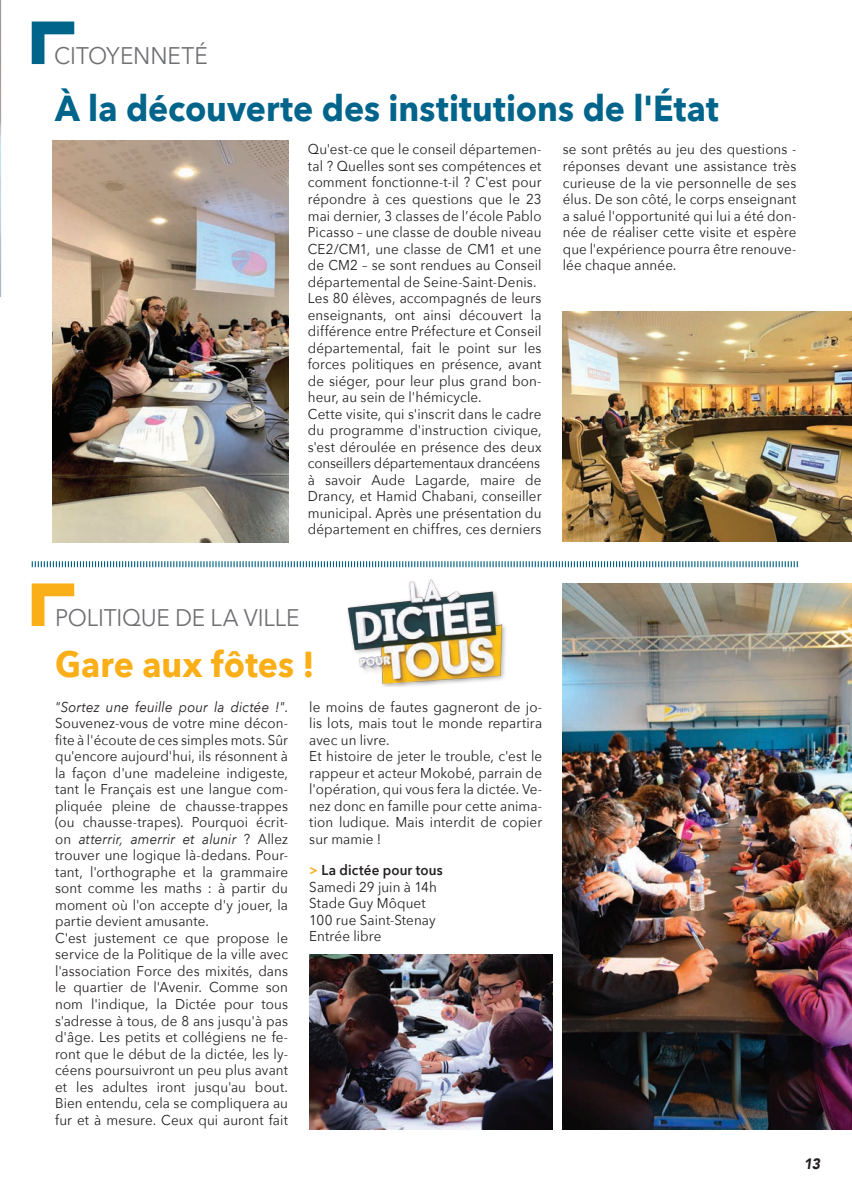
<style>
.page{position:relative;width:852px;height:1191px;background:#fff}
.page>*{position:absolute;margin:0;border:0;box-sizing:border-box;transform-origin:0 0}
.t1{font:700 36px "Avenir Next";color:#00648b;scale:.94 1}
.t2{font:700 36px "Avenir Next";color:#faaf18;scale:.94 1}
.t3{font:24px "Avenir Next";letter-spacing:-.01em;color:#6f7073;scale:.94 1}
.t4{font:italic 900 15px "Avenir";color:#231f20;scale:.94 1}
.t5{font:14.25px/16.5px "Avenir Next";letter-spacing:.005em;color:#231f20;text-align:justify;scale:.94 1}
.t6{font:600 14.25px "Avenir Next";letter-spacing:.01em;color:#231f20;scale:.94 1}
.s1{font-style:italic}
.s2{color:#faaf18}
</style>
<div class="page">
<svg style="left:32px;top:21px;width:42px;height:43px"></svg>
<img style="left:53px;top:140px;width:235px;height:402px">
<img style="left:562px;top:312px;width:289px;height:229px">
<svg style="left:32px;top:583px;width:42px;height:43px"></svg>
<svg style="left:31px;top:561px;width:767px;height:7px"></svg>
<img style="left:562px;top:583px;width:289px;height:546px">
<img style="left:309px;top:954px;width:243px;height:175px">
<img style="left:347px;top:579px;width:159px;height:108px">
<svg style="left:0;top:0;width:2px;height:299px"></svg>
<p class="t3" style="left:54px;top:35px;width:165px">CITOYENNETÉ</p>
<p class="t1" style="left:55px;top:77px;width:707px">À la découverte des institutions de l'État</p>
<p class="t5" style="left:308px;top:141px;width:250px">Qu'est-ce que le conseil départemen&shy;tal ? Quelles sont ses compétences et comment fonctionne-t-il ? C'est pour répondre à ces questions que le 23 mai dernier, 3 classes de l’école Pablo Picasso – une classe de double niveau CE2/CM1, une classe de CM1 et une de CM2 – se sont rendues au Conseil départemental de Seine-Saint-Denis.</p>
<p class="t5" style="left:308px;top:289px;width:250px">Les 80 élèves, accompagnés de leurs enseignants, ont ainsi découvert la différence entre Préfecture et Conseil départemental, fait le point sur les forces politiques en présence, avant de siéger, pour leur plus grand bon&shy;heur, au sein de l'hémicycle.</p>
<p class="t5" style="left:308px;top:405px;width:250px">Cette visite, qui s'inscrit dans le cadre du programme d'instruction civique, s'est déroulée en présence des deux conseillers départementaux drancéens</p>
<p class="t5" style="left:308px;top:471px;width:250px">à savoir Aude Lagarde, maire de Drancy, et Hamid Chabani, conseiller municipal. Après une présentation du département en chiffres, ces derniers</p>
<p class="t5" style="left:562px;top:141px;width:250px">se sont prêtés au jeu des questions - réponses devant une assistance très curieuse de la vie personnelle de ses élus. De son côté, le corps enseignant a salué l'opportunité qui lui a été don&shy;née de réaliser cette visite et espère que l'expérience pourra être renouve&shy;lée chaque année.</p>
<p class="t3" style="left:55px;top:597px;width:261px">POLITIQUE DE LA VILLE</p>
<p class="t2" style="left:55px;top:633px;width:277px">Gare aux fôtes !</p>
<p class="t5" style="left:55px;top:698px;width:249px"><span class="s1">"Sortez une feuille pour la dictée !"</span>.<br>Souvenez-vous de votre mine décon&shy;fite à l'écoute de ces simples mots. Sûr qu'encore aujourd'hui, ils résonnent à la façon d'une madeleine indigeste, tant le Français est une langue com&shy;pliquée pleine de chausse-trappes (ou chausse-trapes). Pourquoi écrit&shy;on <span class="s1">atterrir, amerrir et alunir</span> ? Allez trouver une logique là-dedans. Pour&shy;tant, l'orthographe et la grammaire sont comme les maths : à partir du moment où l'on accepte d'y jouer, la partie devient amusante.</p>
<p class="t5" style="left:55px;top:929px;width:249px">C'est justement ce que propose le service de la Politique de la ville avec l'association Force des mixités, dans le quartier de l'Avenir. Comme son nom l'indique, la Dictée pour tous s'adresse à tous, de 8 ans jusqu'à pas d'âge. Les petits et collégiens ne fe&shy;ront que le début de la dictée, les ly&shy;céens poursuivront un peu plus avant et les adultes iront jusqu'au bout.<br>Bien entendu, cela se compliquera au fur et à mesure. Ceux qui auront fait</p>
<p class="t5" style="left:309px;top:698px;width:249px">le moins de fautes gagneront de jo&shy;lis lots, mais tout le monde repartira avec un livre.</p>
<p class="t5" style="left:309px;top:747px;width:249px">Et histoire de jeter le trouble, c'est le rappeur et acteur Mokobé, parrain de l'opération, qui vous fera la dictée. Ve&shy;nez donc en famille pour cette anima&shy;tion ludique. Mais interdit de copier sur mamie !</p>
<p class="t6" style="left:309px;top:858px;width:144px"><span class="s2">&gt;</span> La dictée pour tous</p>
<p class="t5" style="left:309px;top:878px;width:137px">Samedi 29 juin à 14h</p>
<p class="t5" style="left:309px;top:894px;width:125px">Stade Guy Môquet</p>
<p class="t5" style="left:309px;top:911px;width:136px">100 rue Saint-Stenay</p>
<p class="t5" style="left:309px;top:927px;width:78px">Entrée libre</p>
<p class="t4" style="left:803px;top:1151px;width:19px">13</p>
</div>
